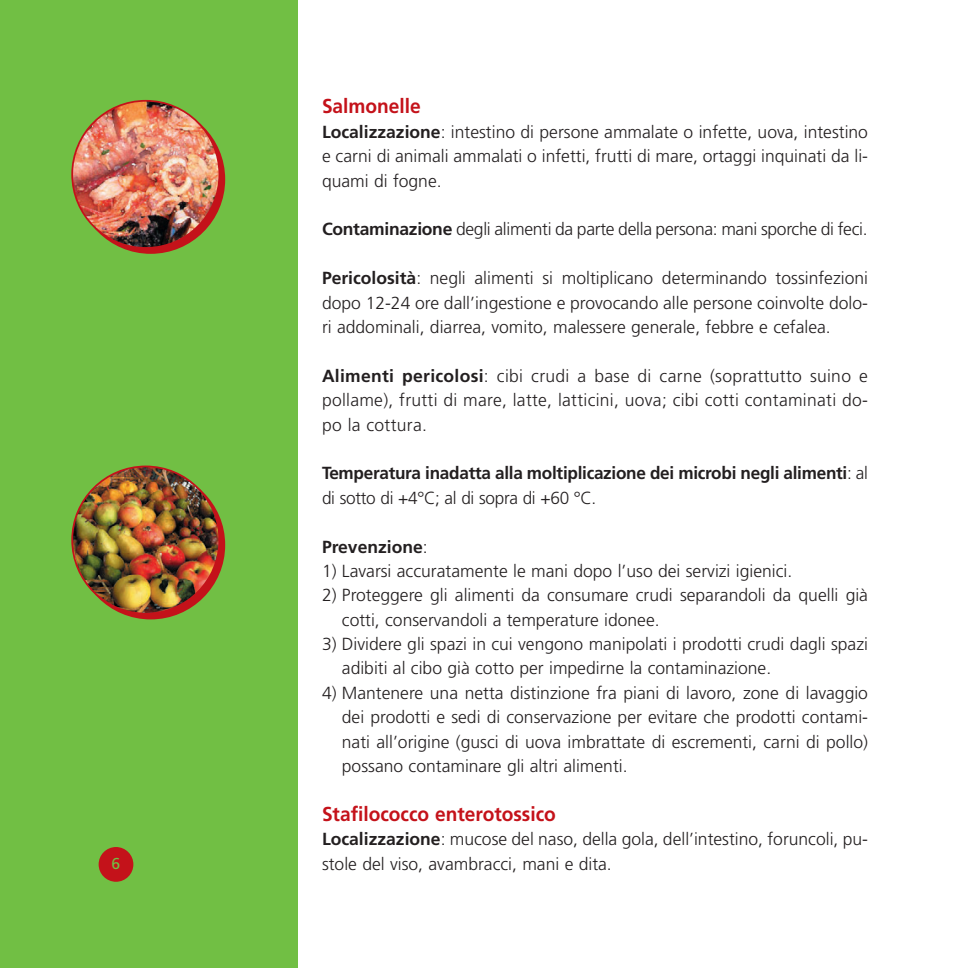
<style>
.page{position:relative;width:968px;height:968px;background:#fff}
.page>*{position:absolute;margin:0;border:0;box-sizing:border-box;transform-origin:0 0}
.t1{font:700 20.12px "Frutiger";color:#c4121a;scale:.95 1}
.t2{font:300 17.5px/24.3px "Frutiger";color:#231f20;text-align:justify}
.t3{font:700 17.5px/24.3px "Frutiger";letter-spacing:-.015em;color:#231f20}
.t4{font:15.75px "Frutiger";color:#71bf44}
.s1{font-weight:700}
.s2{font-weight:300}
</style>
<div class="page">
<div style="left:0;top:1px;width:297px;height:966px;background:#71bf44"></div>
<div style="left:99px;top:846px;width:34px;height:35px;background:#c4121a;border-radius:50%"></div>
<img style="left:71px;top:100px;width:149px;height:149px">
<img style="left:71px;top:465px;width:149px;height:149px">
<p class="t1" style="left:322px;top:98px;width:106px">Salmonelle</p>
<p class="t2" style="left:322px;top:121px;width:547px"><span class="s1">Localizzazione</span>: intestino di persone ammalate o infette, uova, intestino e carni di animali ammalati o infetti, frutti di mare, ortaggi inquinati da li&shy;quami di fogne.</p>
<p class="t2" style="left:322px;top:218px;width:547px"><span class="s1">Contaminazione</span> degli alimenti da parte della persona: mani sporche di feci.</p>
<p class="t2" style="left:322px;top:267px;width:547px"><span class="s1">Pericolosità</span>: negli alimenti si moltiplicano determinando tossinfezioni dopo 12-24 ore dall’ingestione e provocando alle persone coinvolte dolo&shy;ri addominali, diarrea, vomito, malessere generale, febbre e cefalea.</p>
<p class="t2" style="left:322px;top:365px;width:547px"><span class="s1">Alimenti pericolosi</span>: cibi crudi a base di carne (soprattutto suino e pollame), frutti di mare, latte, latticini, uova; cibi cotti contaminati do&shy;po la cottura.</p>
<p class="t3" style="left:322px;top:462px;width:547px">Temperatura inadatta alla moltiplicazione dei microbi negli alimenti<span class="s2">: al di sotto di +4°C; al di sopra di +60 °C.</span></p>
<p class="t3" style="left:322px;top:535px;width:107px">Prevenzione<span class="s2">:</span></p>
<p class="t2" style="left:322px;top:560px;width:471px">1) Lavarsi accuratamente le mani dopo l’uso dei servizi igienici.</p>
<p class="t2" style="left:342px;top:584px;width:527px;text-indent:-20px">2) Proteggere gli alimenti da consumare crudi separandoli da quelli già cotti, conservandoli a temperature idonee.</p>
<p class="t2" style="left:342px;top:633px;width:527px;text-indent:-20px">3) Dividere gli spazi in cui vengono manipolati i prodotti crudi dagli spazi adibiti al cibo già cotto per impedirne la contaminazione.</p>
<p class="t2" style="left:342px;top:682px;width:527px;text-indent:-20px">4) Mantenere una netta distinzione fra piani di lavoro, zone di lavaggio dei prodotti e sedi di conservazione per evitare che prodotti contami&shy;nati all’origine (gusci di uova imbrattate di escrementi, carni di pollo) possano contaminare gli altri alimenti.</p>
<p class="t1" style="left:322px;top:805px;width:248px">Stafilococco enterotossico</p>
<p class="t2" style="left:322px;top:828px;width:547px"><span class="s1">Localizzazione</span>: mucose del naso, della gola, dell’intestino, foruncoli, pu-</p>
<p class="t4" style="left:112px;top:857px;width:10px">6</p>
<p class="t2" style="left:322px;top:852px;width:291px">stole del viso, avambracci, mani e dita.</p>
</div>
